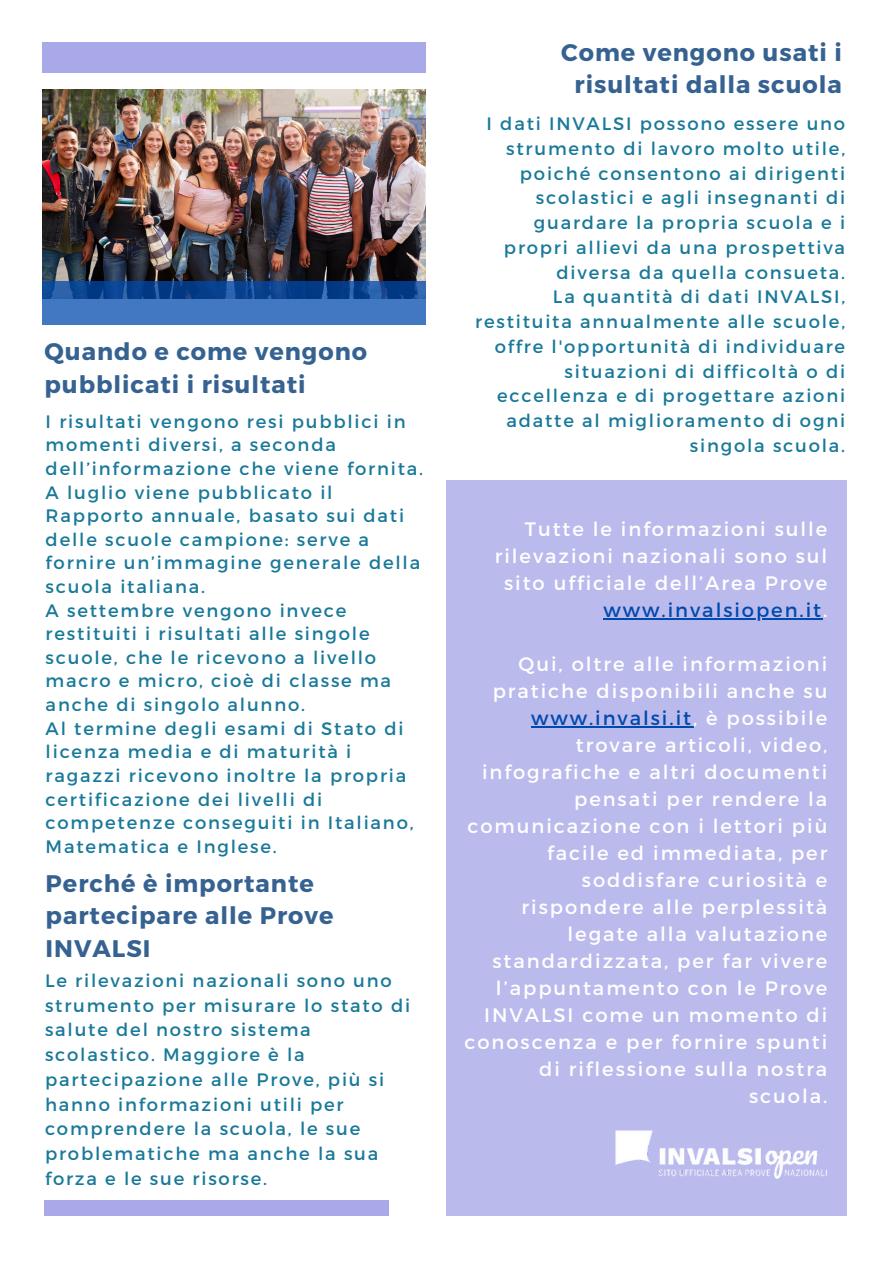
<style>
.page{position:relative;width:893px;height:1264px;background:#fff}
.page>*{position:absolute;margin:0;border:0;box-sizing:border-box;transform-origin:0 0}
.t1{font:700 24px/32.5px "Montserrat";letter-spacing:.04em;color:#366291}
.t2{font:19.5px/27px "Montserrat";letter-spacing:.1em;color:#fff;text-align:right}
.t3{font:18px/24.8px "Montserrat";letter-spacing:.1em;color:#197999}
.s1{color:#004aad}
.s2{color:#fefefe}
</style>
<div class="page">
<img style="left:42px;top:89px;width:384px;height:192px">
<div style="left:446px;top:479px;width:401px;height:736px;background:#bbbaed"></div>
<hr style="left:603px;top:618px;width:220px;height:1px;background:#004aad">
<hr style="left:531px;top:726px;width:162px;height:1px;background:#004aad">
<div style="left:42px;top:43px;width:383px;height:30px;background:#a9a8e9"></div>
<img style="left:615px;top:1130px;width:210px;height:48px">
<svg style="left:42px;top:281px;width:384px;height:44px;fill:#4178c1"></svg>
<div style="left:45px;top:1200px;width:344px;height:15px;background:#a9a8e9"></div>
<h1 class="t1" style="left:45px;top:334px;width:324px">Quando e come vengono pubblicati i risultati</h1>
<p class="t3" style="left:46px;top:408px;width:379px;line-height:23.5px">I risultati vengono resi pubblici in momenti diversi, a seconda dell’informazione che viene fornita.<br>A luglio viene pubblicato il<br>Rapporto annuale, basato sui dati delle scuole campione: serve a fornire un’immagine generale della scuola italiana.<br>A settembre vengono invece restituiti i risultati alle singole scuole, che le ricevono a livello macro e micro, cioè di classe ma anche di singolo alunno.<br>Al termine degli esami di Stato di licenza media e di maturità i ragazzi ricevono inoltre la propria certificazione dei livelli di competenze conseguiti in Italiano,<br>Matematica e Inglese.</p>
<h1 class="t1" style="left:46px;top:865px;width:289px">Perché è importante partecipare alle Prove<br>INVALSI</h1>
<p class="t3" style="left:45px;top:967px;width:367px">Le rilevazioni nazionali sono uno strumento per misurare lo stato di salute del nostro sistema scolastico. Maggiore è la partecipazione alle Prove, più si hanno informazioni utili per comprendere la scuola, le sue problematiche ma anche la sua forza e le sue risorse.</p>
<h1 class="t1" style="left:561px;top:35px;width:282px;text-align:center">Come vengono usati i risultati dalla scuola</h1>
<p class="t3" style="left:475px;top:110px;width:371px;text-align:right">I dati INVALSI possono essere uno strumento di lavoro molto utile, poiché consentono ai dirigenti scolastici e agli insegnanti di guardare la propria scuola e i propri allievi da una prospettiva diversa da quella consueta.<br>La quantità di dati INVALSI, restituita annualmente alle scuole, offre l'opportunità di individuare situazioni di difficoltà o di eccellenza e di progettare azioni adatte al miglioramento di ogni singola scuola.</p>
<p class="t2" style="left:495px;top:515px;width:334px">Tutte le informazioni sulle rilevazioni nazionali sono sul sito ufficiale dell’Area Prove <span class="s1">www.invalsiopen.it</span><span class="s2">.</span></p>
<p class="t2" style="left:464px;top:650px;width:364px">Qui, oltre alle informazioni pratiche disponibili anche su <span class="s1">www.invalsi.it</span>, è possibile trovare articoli, video, infografiche e altri documenti pensati per rendere la comunicazione con i lettori più facile ed immediata, per soddisfare curiosità e rispondere alle perplessità legate alla valutazione standardizzata, per far vivere l’appuntamento con le Prove<br>INVALSI come un momento di conoscenza e per fornire spunti di riflessione sulla nostra scuola.</p>
</div>
